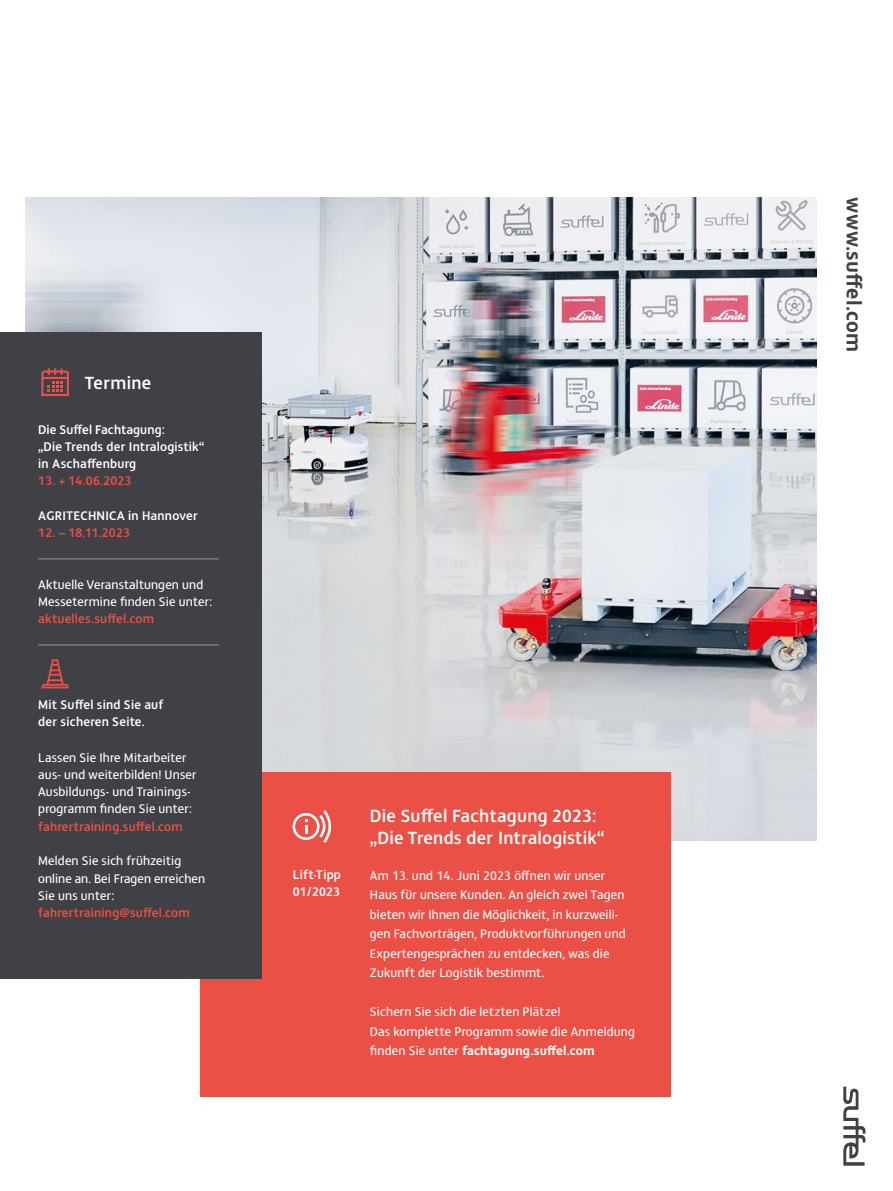
<style>
.page{position:relative;width:893px;height:1191px;background:#fff}
.page>*{position:absolute;margin:0;border:0;box-sizing:border-box;transform-origin:0 0}
.t1{font:700 21px "FS Matthew";letter-spacing:.015em;color:#404146}
.t2{font:500 18px/22.5px "FS Matthew";letter-spacing:.015em;color:#fff}
.t3{font:12.75px/19.5px "FS Matthew";letter-spacing:.015em;color:#fff}
.t4{font:500 12.75px/17.2px "FS Matthew";letter-spacing:.015em;color:#fff}
.t5{font:500 12.75px "FS Matthew";letter-spacing:.015em;color:#ea5045}
.s1{font-weight:700}
</style>
<div class="page">
<svg style="left:844px;top:1086px;width:22px;height:79px"></svg>
<img style="left:26px;top:197px;width:790px;height:644px">
<div style="left:200px;top:772px;width:471px;height:325px;background:#ea5045"></div>
<svg style="left:293px;top:810px;width:39px;height:33px"></svg>
<div style="left:0;top:332px;width:261px;height:646px;background:#404146"></div>
<svg style="left:41px;top:368px;width:28px;height:28px"></svg>
<hr style="left:38px;top:558px;width:181px;height:1px;background:#757a85">
<hr style="left:38px;top:644px;width:181px;height:1px;background:#757a85">
<svg style="left:41px;top:659px;width:28px;height:29px"></svg>
<h2 class="t2" style="left:85px;top:370px;width:68px">Termine</h2>
<p class="t4" style="left:38px;top:419px;width:167px">Die Suffel Fachtagung:<br>„Die Trends der Intralogistik“ in Aschaffenburg</p>
<p class="t5" style="left:38px;top:471px;width:95px">13. + 14.06.2023</p>
<p class="t4" style="left:38px;top:506px;width:161px">AGRITECHNICA in Hannover</p>
<p class="t5" style="left:38px;top:522px;width:93px">12. – 18.11.2023</p>
<p class="t3" style="left:38px;top:575px;width:175px;line-height:17.2px">Aktuelle Veranstaltungen und<br>Messetermine finden Sie unter:</p>
<p class="t5" style="left:38px;top:608px;width:117px">aktuelles.suffel.com</p>
<p class="t4" style="left:38px;top:695px;width:127px">Mit Suffel sind Sie auf der sicheren Seite.</p>
<p class="t3" style="left:38px;top:748px;width:160px;line-height:17.2px">Lassen Sie Ihre Mitarbeiter aus- und weiterbilden! Unser<br>Ausbildungs- und Trainings&shy;programm finden Sie unter:</p>
<p class="t5" style="left:38px;top:816px;width:146px">fahrertraining.suffel.com</p>
<p class="t3" style="left:38px;top:851px;width:168px;line-height:17.2px">Melden Sie sich frühzeitig online an. Bei Fragen erreichen<br>Sie uns unter:</p>
<p class="t5" style="left:38px;top:902px;width:153px">fahrertraining@suffel.com</p>
<p class="t4" style="left:293px;top:864px;width:50px">Lift-Tipp<br>01/2023</p>
<h2 class="t2" style="left:370px;top:802px;width:236px">Die Suffel Fachtagung 2023: „Die Trends der Intralogistik“</h2>
<p class="t3" style="left:370px;top:865px;width:257px">Am 13. und 14. Juni 2023 öffnen wir unser Haus für unsere Kunden. An gleich zwei Tagen bieten wir Ihnen die Möglichkeit, in kurzweili&shy;gen Fachvorträgen, Produktvorführungen und Expertengesprächen zu entdecken, was die Zukunft der Logistik bestimmt.</p>
<p class="t3" style="left:370px;top:1001px;width:267px">Sichern Sie sich die letzten Plätze!<br>Das komplette Programm sowie die Anmeldung finden Sie unter <span class="s1">fachtagung.suffel.com</span></p>
<h1 class="t1" style="left:871px;top:197px;width:156px;rotate:90deg">www.suffel.com</h1>
</div>
